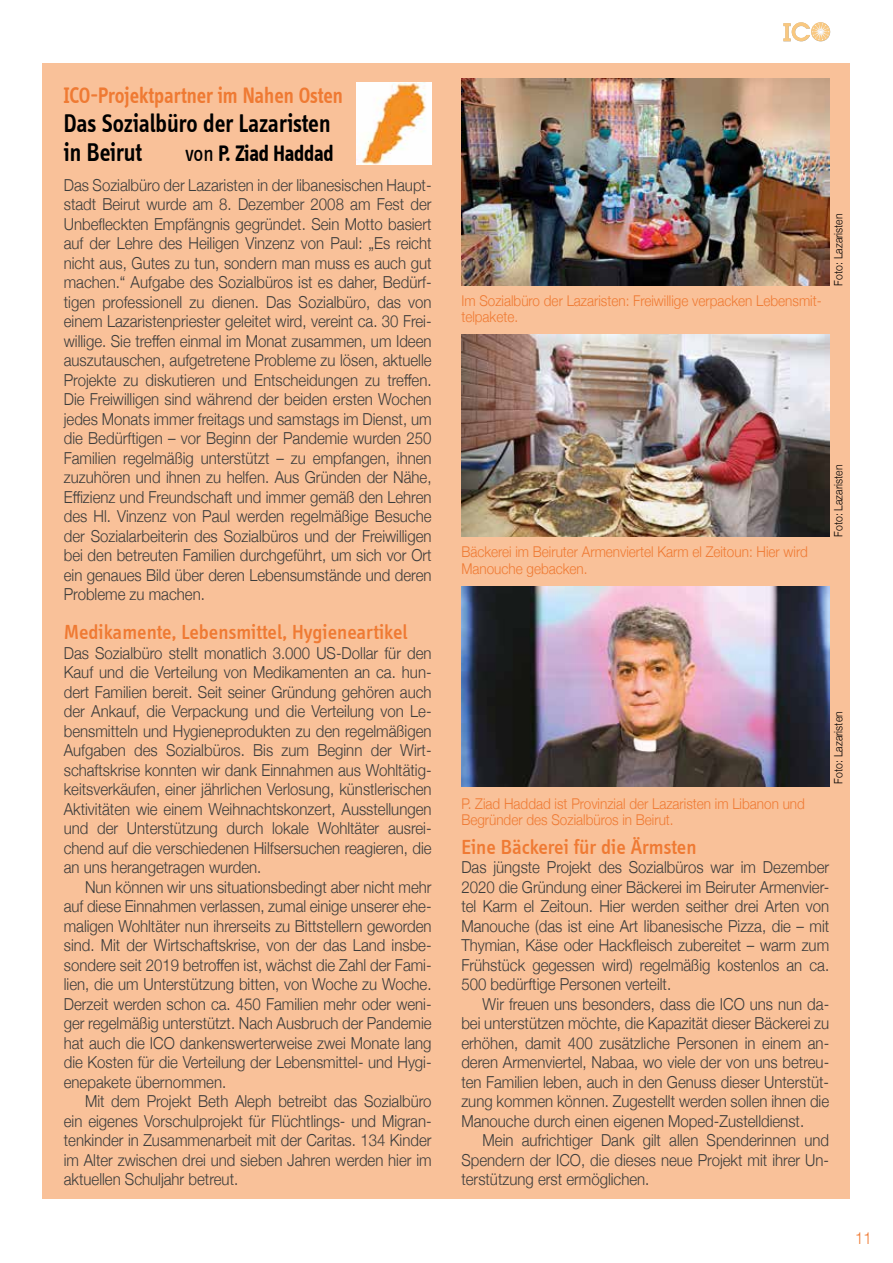
<style>
.page{position:relative;width:893px;height:1263px;background:#fff}
.page>*{position:absolute;margin:0;border:0;box-sizing:border-box;transform-origin:0 0}
.t1{font:600 26.4px/29.2px "Info Disp";letter-spacing:-.005em;color:#000;scale:.91 1}
.t2{font:600 23.1px "Info Disp";color:#ef7a33;scale:.91 1}
.t3{font:700 23.1px "Info Disp";letter-spacing:-.005em;color:#000;scale:.91 1}
.t4{font:500 21px "Info Disp";color:#ef7a33}
.t5{font:300 16.5px/19.5px "Helvetica Neue";color:#3c3c3b;text-align:justify;scale:.91 1}
.t6{font:300 16.5px "Helvetica Neue";color:#ef7a33;scale:.91 1}
.t7{font:300 14.85px/16.2px "Helvetica Neue";color:#ef7a33;scale:.91 1}
.t8{font:300 11.55px "Helvetica Neue";color:#000;scale:.91 1}
.s1{font-weight:400}
</style>
<div class="page">
<svg style="left:783px;top:22px;width:47px;height:19px"></svg>
<div style="left:43px;top:64px;width:807px;height:1135px;background:#f9c199"></div>
<img style="left:461px;top:79px;width:368px;height:207px">
<img style="left:461px;top:335px;width:368px;height:202px">
<img style="left:461px;top:587px;width:368px;height:200px">
<img style="left:356px;top:82px;width:76px;height:83px">
<h2 class="t2" style="left:64px;top:82px;width:308px">ICO-Projektpartner im Nahen Osten</h2>
<h1 class="t1" style="left:64px;top:109px;width:295px">Das Sozialbüro der Lazaristen in Beirut</h1>
<h2 class="t3" style="left:185px;top:140px;width:164px"><span class="s1">von</span> P. Ziad Haddad</h2>
<p class="t5" style="left:64px;top:174px;width:406px">Das Sozialbüro der Lazaristen in der libanesischen Haupt&shy;stadt Beirut wurde am 8. Dezember 2008 am Fest der Unbefleckten Empfängnis gegründet. Sein Motto basiert auf der Lehre des Heiligen Vinzenz von Paul: „Es reicht nicht aus, Gutes zu tun, sondern man muss es auch gut machen.“ Aufgabe des Sozialbüros ist es daher, Bedürf&shy;tigen professionell zu dienen. Das Sozialbüro, das von einem Lazaristenpriester geleitet wird, vereint ca. 30 Frei&shy;willige. Sie treffen einmal im Monat zusammen, um Ideen auszutauschen, aufgetretene Probleme zu lösen, aktuelle Projekte zu diskutieren und Entscheidungen zu treffen.<br>Die Freiwilligen sind während der beiden ersten Wochen jedes Monats immer freitags und samstags im Dienst, um die Bedürftigen – vor Beginn der Pandemie wurden 250<br>Familien regelmäßig unterstützt – zu empfangen, ihnen zuzuhören und ihnen zu helfen. Aus Gründen der Nähe, Effizienz und Freundschaft und immer gemäß den Lehren des Hl. Vinzenz von Paul werden regelmäßige Besuche der Sozialarbeiterin des Sozialbüros und der Freiwilligen bei den betreuten Familien durchgeführt, um sich vor Ort ein genaues Bild über deren Lebensumstände und deren Probleme zu machen.</p>
<p class="t4" style="left:64px;top:620px;width:345px">Medikamente, Lebensmittel, Hygieneartikel</p>
<p class="t5" style="left:64px;top:642px;width:406px">Das Sozialbüro stellt monatlich 3.000 US-Dollar für den Kauf und die Verteilung von Medikamenten an ca. hun&shy;dert Familien bereit. Seit seiner Gründung gehören auch der Ankauf, die Verpackung und die Verteilung von Le&shy;bensmitteln und Hygieneprodukten zu den regelmäßigen Aufgaben des Sozialbüros. Bis zum Beginn der Wirt&shy;schaftskrise konnten wir dank Einnahmen aus Wohltätig&shy;keitsverkäufen, einer jährlichen Verlosung, künstlerischen Aktivitäten wie einem Weihnachtskonzert, Ausstellungen und der Unterstützung durch lokale Wohltäter ausrei&shy;chend auf die verschiedenen Hilfsersuchen reagieren, die an uns herangetragen wurden.</p>
<p class="t5" style="left:64px;top:876px;width:406px;text-indent:21px">Nun können wir uns situationsbedingt aber nicht mehr auf diese Einnahmen verlassen, zumal einige unserer ehe&shy;maligen Wohltäter nun ihrerseits zu Bittstellern geworden sind. Mit der Wirtschaftskrise, von der das Land insbe&shy;sondere seit 2019 betroffen ist, wächst die Zahl der Fami&shy;lien, die um Unterstützung bitten, von Woche zu Woche.<br>Derzeit werden schon ca. 450 Familien mehr oder weni&shy;ger regelmäßig unterstützt. Nach Ausbruch der Pandemie hat auch die ICO dankenswerterweise zwei Monate lang die Kosten für die Verteilung der Lebensmittel- und Hygi&shy;enepakete übernommen.</p>
<p class="t5" style="left:64px;top:1090px;width:406px;text-indent:21px">Mit dem Projekt Beth Aleph betreibt das Sozialbüro ein eigenes Vorschulprojekt für Flüchtlings- und Migran&shy;tenkinder in Zusammenarbeit mit der Caritas. 134 Kinder im Alter zwischen drei und sieben Jahren werden hier im aktuellen Schuljahr betreut.</p>
<p class="t7" style="left:461px;top:292px;width:397px">Im Sozialbüro der Lazaristen: Freiwillige verpacken Lebensmit&shy;telpakete.</p>
<p class="t8" style="left:829px;top:286px;width:81px;rotate:-90deg">Foto: Lazaristen</p>
<p class="t7" style="left:461px;top:543px;width:382px">Bäckerei im Beiruter Armenviertel Karm el Zeitoun: Hier wird<br>Manouche gebacken.</p>
<p class="t8" style="left:829px;top:537px;width:81px;rotate:-90deg">Foto: Lazaristen</p>
<p class="t7" style="left:461px;top:794px;width:379px">P. Ziad Haddad ist Provinzial der Lazaristen im Libanon und<br>Begründer des Sozialbüros in Beirut.</p>
<p class="t8" style="left:829px;top:783px;width:81px;rotate:-90deg">Foto: Lazaristen</p>
<p class="t4" style="left:461px;top:835px;width:237px">Eine Bäckerei für die Ärmsten</p>
<p class="t5" style="left:461px;top:856px;width:406px">Das jüngste Projekt des Sozialbüros war im Dezember 2020 die Gründung einer Bäckerei im Beiruter Armenvier&shy;tel Karm el Zeitoun. Hier werden seither drei Arten von Manouche (das ist eine Art libanesische Pizza, die – mit Thymian, Käse oder Hackfleisch zubereitet – warm zum Frühstück gegessen wird) regelmäßig kostenlos an ca.<br>500 bedürftige Personen verteilt.</p>
<p class="t5" style="left:461px;top:993px;width:406px;text-indent:21px">Wir freuen uns besonders, dass die ICO uns nun da&shy;bei unterstützen möchte, die Kapazität dieser Bäckerei zu erhöhen, damit 400 zusätzliche Personen in einem an&shy;deren Armenviertel, Nabaa, wo viele der von uns betreu&shy;ten Familien leben, auch in den Genuss dieser Unterstüt&shy;zung kommen können. Zugestellt werden sollen ihnen die Manouche durch einen eigenen Moped-Zustelldienst.</p>
<p class="t5" style="left:461px;top:1129px;width:406px;text-indent:21px">Mein aufrichtiger Dank gilt allen Spenderinnen und Spendern der ICO, die dieses neue Projekt mit ihrer Un&shy;terstützung erst ermöglichen.</p>
<p class="t6" style="left:855px;top:1225px;width:20px">11</p>
</div>
